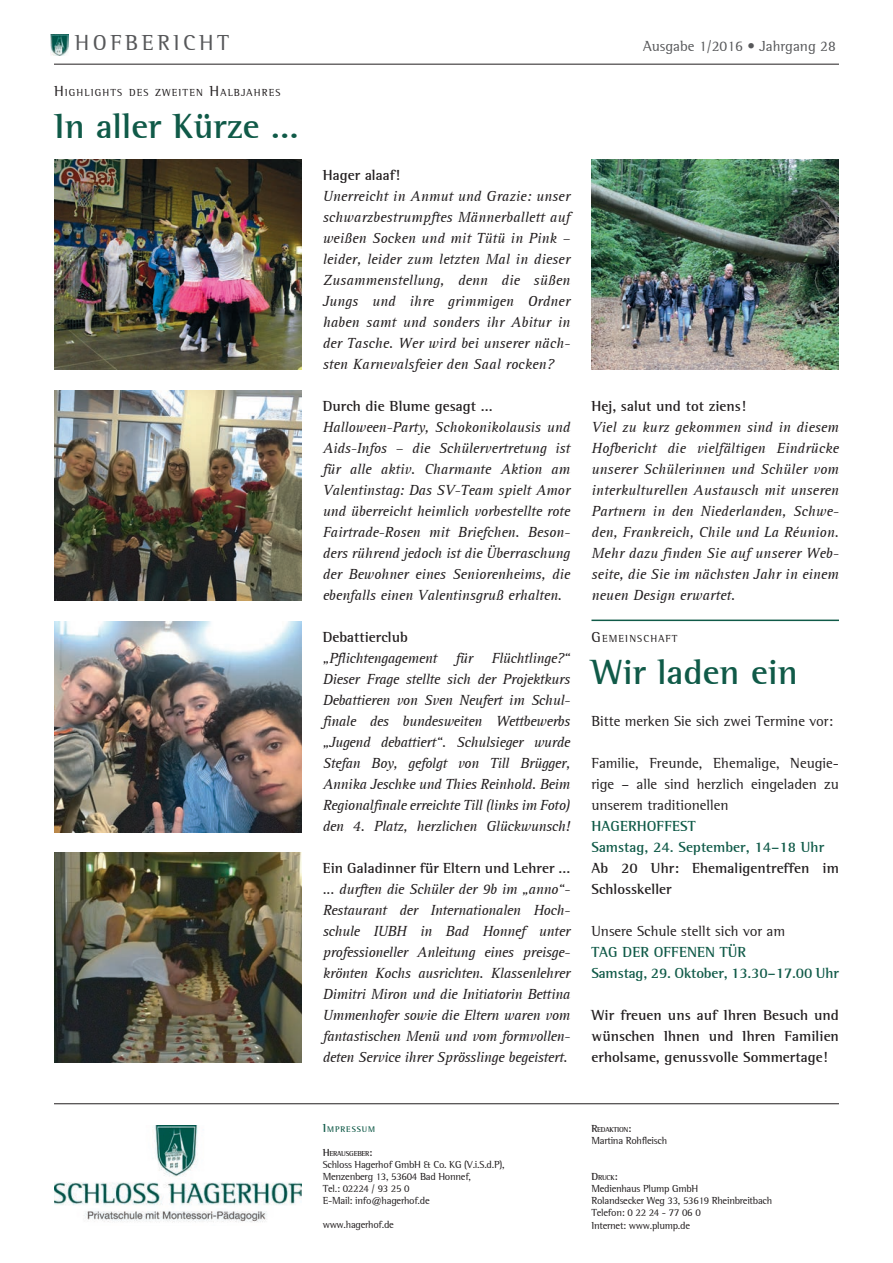
<style>
.page{position:relative;width:893px;height:1263px;background:#fff}
.page>*{position:absolute;margin:0;border:0;box-sizing:border-box;transform-origin:0 0}
.t1{font:700 36px "AT Rotis Semi Serif";color:#105a48}
.t2{font:22.35px "AT Rotis Semi Serif";letter-spacing:.16em;color:#57585a}
.t3{font:italic 15px/21px "AT Rotis Serif";letter-spacing:-.01em;color:#231f20;text-align:justify}
.t4{font:700 15px/21px "AT Rotis Semi Serif";color:#231f20}
.t5{font:15px/21px "AT Rotis Semi Serif";color:#231f20;text-align:justify}
.t6{font:700 15px/21px "AT Rotis Semi Serif";color:#105a48}
.t7{font:15px "AT Rotis Semi Serif";color:#57585a}
.t8{font:10.5px/12px "AT Rotis Semi Serif";letter-spacing:-.025em;color:#231f20}
.t9{font:10.5px "AT Rotis Semi Serif";letter-spacing:.105em;color:#231f20}
.t10{font:700 8.4px "AT Rotis Semi Serif";letter-spacing:.105em;color:#105a48}
.t11{font:700 7.35px "AT Rotis Semi Serif";letter-spacing:-.035em;color:#231f20}
.s1{font-size:15px}
.s2{font-size:12px}
.s3{font-size:10.5px}
</style>
<div class="page">
<hr style="left:54px;top:64px;width:785px;height:1px;background:#231f20">
<hr style="left:54px;top:1103px;width:785px;height:1px;background:#231f20">
<img style="left:51px;top:35px;width:17px;height:20px">
<hr style="left:591px;top:620px;width:248px;height:1px;background:#105a48">
<img style="left:54px;top:1125px;width:247px;height:98px">
<img style="left:54px;top:390px;width:247px;height:210px">
<img style="left:54px;top:621px;width:247px;height:211px">
<img style="left:54px;top:159px;width:247px;height:210px">
<img style="left:54px;top:852px;width:247px;height:210px">
<img style="left:591px;top:159px;width:248px;height:210px">
<h2 class="t2" style="left:75px;top:30px;width:156px">HOFBERICHT</h2>
<p class="t7" style="left:643px;top:38px;width:194px">Ausgabe 1/2016 • Jahrgang 28</p>
<p class="t9" style="left:54px;top:86px;width:228px"><span class="s1">H</span>IGHLIGHTS DES ZWEITEN <span class="s1">H</span>ALBJAHRES</p>
<h1 class="t1" style="left:54px;top:104px;width:246px">In aller Kürze ...</h1>
<p class="t4" style="left:323px;top:164px;width:79px">Hager alaaf!</p>
<p class="t3" style="left:323px;top:186px;width:249px">Unerreicht in Anmut und Grazie: unser schwarzbestrumpftes Männerballett auf weißen Socken und mit Tütü in Pink – leider, leider zum letzten Mal in dieser Zusammenstellung, denn die süßen Jungs und ihre grimmigen Ordner haben samt und sonders ihr Abitur in der Tasche. Wer wird bei unserer näch&shy;sten Karnevalsfeier den Saal rocken?</p>
<p class="t4" style="left:323px;top:395px;width:171px">Durch die Blume gesagt ...</p>
<p class="t3" style="left:323px;top:417px;width:249px">Halloween-Party, Schokonikolausis und Aids-Infos – die Schülervertretung ist für alle aktiv. Charmante Aktion am Valentinstag: Das SV-Team spielt Amor und überreicht heimlich vorbestellte rote Fairtrade-Rosen mit Briefchen. Beson&shy;ders rührend jedoch ist die Überraschung der Bewohner eines Seniorenheims, die ebenfalls einen Valentinsgruß erhalten.</p>
<p class="t4" style="left:323px;top:626px;width:87px">Debattierclub</p>
<p class="t3" style="left:323px;top:648px;width:249px">„Pflichtengagement für Flüchtlinge?“ Dieser Frage stellte sich der Projektkurs Debattieren von Sven Neufert im Schul&shy;finale des bundesweiten Wettbewerbs „Jugend debattiert“. Schulsieger wurde Stefan Boy, gefolgt von Till Brügger, Annika Jeschke und Thies Reinhold. Beim Regionalfinale erreichte Till (links im Foto) den 4. Platz, herzlichen Glückwunsch!</p>
<p class="t4" style="left:323px;top:857px;width:249px">Ein Galadinner für Eltern und Lehrer ...</p>
<p class="t3" style="left:323px;top:879px;width:249px">... durften die Schüler der 9b im „anno“- Restaurant der Internationalen Hoch&shy;schule IUBH in Bad Honnef unter professioneller Anleitung eines preisge&shy;krönten Kochs ausrichten. Klassenlehrer Dimitri Miron und die Initiatorin Bettina Ummenhofer sowie die Eltern waren vom fantastischen Menü und vom formvollen&shy;deten Service ihrer Sprösslinge begeistert.</p>
<p class="t4" style="left:591px;top:395px;width:156px">Hej, salut und tot ziens!</p>
<p class="t3" style="left:591px;top:417px;width:249px">Viel zu kurz gekommen sind in diesem Hofbericht die vielfältigen Eindrücke unserer Schülerinnen und Schüler vom interkulturellen Austausch mit unseren Partnern in den Niederlanden, Schwe&shy;den, Frankreich, Chile und La Réunion.<br>Mehr dazu finden Sie auf unserer Web&shy;seite, die Sie im nächsten Jahr in einem neuen Design erwartet.</p>
<p class="t9" style="left:591px;top:632px;width:88px"><span class="s1">G</span> EMEINSCHAFT</p>
<h1 class="t1" style="left:591px;top:650px;width:208px">Wir laden ein</h1>
<p class="t5" style="left:591px;top:710px;width:243px">Bitte merken Sie sich zwei Termine vor:</p>
<p class="t5" style="left:591px;top:752px;width:249px">Familie, Freunde, Ehemalige, Neugie&shy;rige – alle sind herzlich eingeladen zu unserem traditionellen</p>
<p class="t6" style="left:591px;top:815px;width:234px">HAGERHOFFEST<br>Samstag, 24. September, 14–18 Uhr</p>
<p class="t4" style="left:591px;top:857px;width:249px">Ab 20 Uhr: Ehemaligentreffen im<br>Schlosskeller</p>
<p class="t5" style="left:591px;top:920px;width:195px">Unsere Schule stellt sich vor am</p>
<p class="t6" style="left:591px;top:941px;width:249px">TAG DER OFFENEN TÜR<br>Samstag, 29. Oktober, 13.30–17.00 Uhr</p>
<p class="t4" style="left:591px;top:1004px;width:249px;text-align:justify">Wir freuen uns auf Ihren Besuch und wünschen Ihnen und Ihren Familien erholsame, genussvolle Sommertage!</p>
<p class="t10" style="left:323px;top:1124px;width:54px"><span class="s2">I</span>MPRESSUM</p>
<p class="t11" style="left:323px;top:1149px;width:51px"><span class="s3">H</span>ERAUSGEBER<span class="s3">:</span></p>
<p class="t8" style="left:323px;top:1158px;width:183px">Schloss Hagerhof GmbH &amp; Co. KG (V.i.S.d.P),<br>Menzenberg 13, 53604 Bad Honnef,<br>Tel.: 02224 / 93 25 0<br>E-Mail: info@hagerhof.de</p>
<p class="t8" style="left:323px;top:1218px;width:73px">www.hagerhof.de</p>
<p class="t11" style="left:591px;top:1125px;width:41px"><span class="s3">R</span>EDAKTION<span class="s3">:</span></p>
<p class="t8" style="left:591px;top:1135px;width:77px">Martina Rohfleisch</p>
<p class="t11" style="left:591px;top:1173px;width:28px"><span class="s3">D</span>RUCK<span class="s3">:</span></p>
<p class="t8" style="left:591px;top:1183px;width:182px">Medienhaus Plump GmbH<br>Rolandsecker Weg 33, 53619 Rheinbreitbach<br>Telefon: 0 22 24 - 77 06 0<br>Internet: www.plump.de</p>
</div>
